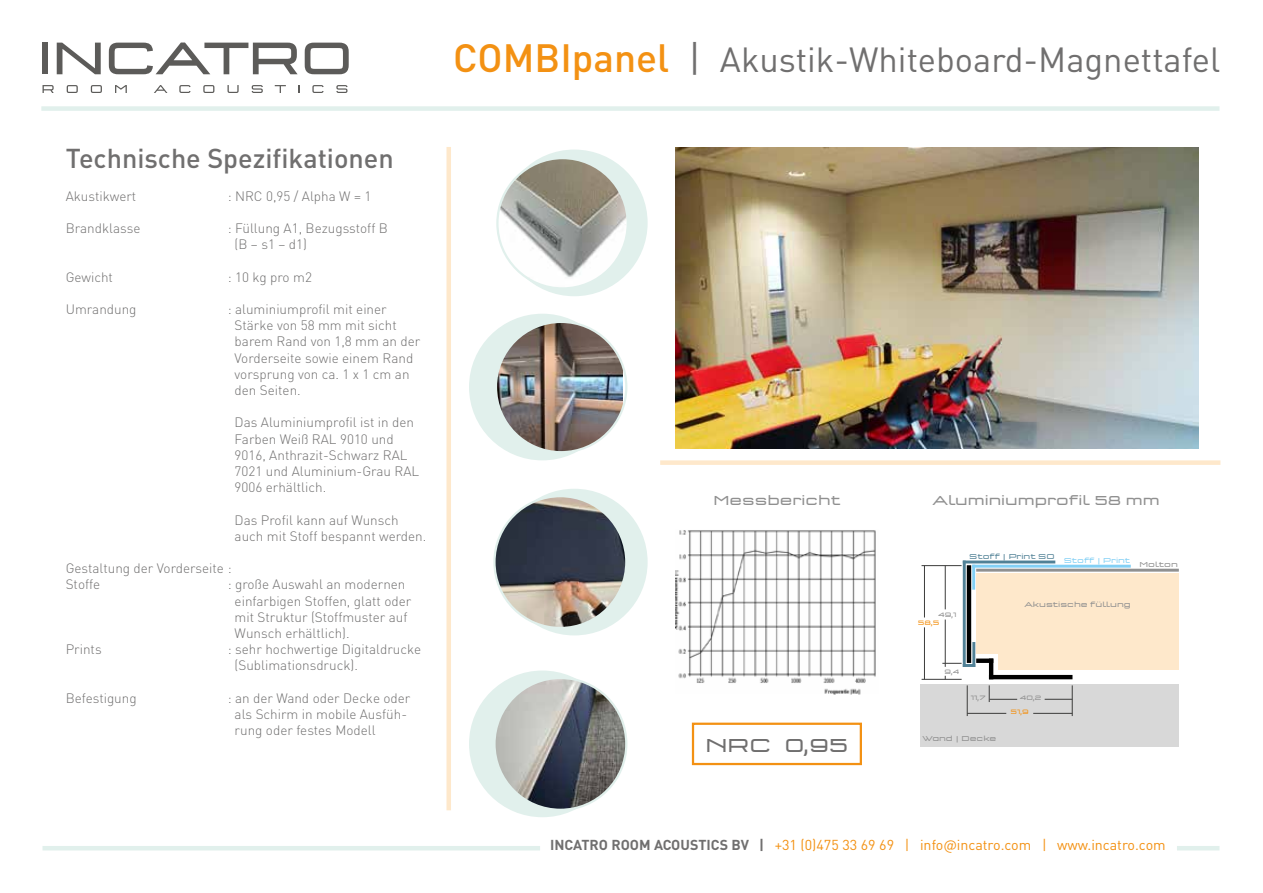
<style>
.page{position:relative;width:1263px;height:893px;background:#fff}
.page>*{position:absolute;margin:0;border:0;box-sizing:border-box;transform-origin:0 0}
.t1{font:34.5px "DIN Pro";color:#706f6f}
.t2{font:500 27px "DIN Pro";color:#706f6f}
.t3{font:19.5px "Q Type OT Extd";color:#706f6f}
.t4{font:14.25px "DIN Pro";color:#f39113}
.t5{font:300 13.5px/16.2px "DIN Pro";color:#706f6f}
.t6{font:13.5px "Q Type OT Extd";color:#909090}
.t7{font:7.35px "Q Type OT Extd";color:#909090}
.t8{font:7.35px "Q Type OT Extd";color:#518196}
.t9{font:7.35px "Q Type OT Extd";color:#83d0f5}
.t10{font:6.6px "Q Type OT Extd";color:#909090}
.t11{font:6.6px "Q Type OT Extd";color:#f39113}
.s1{font-weight:500;font-size:39px;color:#f39113}
.s2{font-size:38.25px}
.s3{font-weight:700;color:#706f6f}
</style>
<div class="page">
<hr style="left:43px;top:846px;width:497px;height:4px;background:#e1f0ec">
<div style="left:446px;top:147px;width:5px;height:663px;background:#fee8cb"></div>
<div style="left:41px;top:106px;width:1178px;height:5px;background:#e1f0ec"></div>
<hr style="left:1177px;top:846px;width:42px;height:4px;background:#e1f0ec">
<img style="left:675px;top:530px;width:201px;height:164px">
<div style="left:692px;top:723px;width:170px;height:42px;border:2px solid #f39113"></div>
<div style="left:976px;top:573px;width:203px;height:80px;background:#fee8cb"></div>
<hr style="left:989px;top:675px;width:83px;height:4px;background:#000">
<hr style="left:989px;top:658px;width:4px;height:21px;background:#000">
<div style="left:976px;top:658px;width:17px;height:5px;background:#000"></div>
<hr style="left:967px;top:565px;width:4px;height:98px;background:#000">
<hr style="left:972px;top:565px;width:3px;height:25px;background:#83d0f5">
<div style="left:920px;top:684px;width:259px;height:62px;background:#d8d8d8"></div>
<hr style="left:921px;top:565px;width:40px;height:1px;background:#3c3c3b">
<hr style="left:921px;top:679px;width:41px;height:1px;background:#3c3c3b">
<hr style="left:924px;top:565px;width:1px;height:52px;background:#3c3c3b">
<hr style="left:924px;top:627px;width:1px;height:52px;background:#3c3c3b">
<hr style="left:945px;top:619px;width:1px;height:44px;background:#3c3c3b">
<hr style="left:945px;top:566px;width:1px;height:43px;background:#3c3c3b">
<hr style="left:1072px;top:685px;width:1px;height:31px;background:#3c3c3b">
<hr style="left:967px;top:685px;width:1px;height:31px;background:#3c3c3b">
<hr style="left:1033px;top:713px;width:39px;height:1px;background:#3c3c3b">
<hr style="left:967px;top:713px;width:39px;height:1px;background:#3c3c3b">
<svg style="left:989px;top:685px;width:28px;height:17px"></svg>
<svg style="left:1045px;top:699px;width:27px;height:1px"></svg>
<hr style="left:963px;top:561px;width:3px;height:106px;background:#518196">
<svg style="left:942px;top:663px;width:30px;height:4px"></svg>
<hr style="left:972px;top:642px;width:3px;height:25px;background:#518196">
<hr style="left:963px;top:560px;width:92px;height:3px;background:#518196">
<hr style="left:972px;top:565px;width:159px;height:3px;background:#83d0f5">
<hr style="left:976px;top:569px;width:203px;height:3px;background:#909090">
<div style="left:998px;top:653px;width:181px;height:17px;background:#fee8cb"></div>
<div style="left:469px;top:314px;width:147px;height:146px;background:#e1f0ec;border-radius:50%"></div>
<div style="left:501px;top:150px;width:147px;height:146px;background:#e1f0ec;border-radius:50%"></div>
<div style="left:501px;top:489px;width:147px;height:146px;background:#e1f0ec;border-radius:50%"></div>
<div style="left:469px;top:670px;width:147px;height:147px;background:#e1f0ec;border-radius:50%"></div>
<img style="left:497px;top:158px;width:131px;height:130px;border-radius:65px">
<img style="left:498px;top:322px;width:125px;height:130px">
<img style="left:494px;top:496px;width:132px;height:132px;border-radius:66px">
<img style="left:494px;top:678px;width:132px;height:132px;border-radius:66px">
<div style="left:660px;top:460px;width:560px;height:5px;background:#fee8cb"></div>
<img style="left:675px;top:147px;width:523px;height:301px">
<svg style="left:43px;top:85px;width:11px;height:8px"></svg>
<svg style="left:67px;top:85px;width:11px;height:8px"></svg>
<svg style="left:91px;top:85px;width:11px;height:8px"></svg>
<svg style="left:115px;top:85px;width:12px;height:8px"></svg>
<svg style="left:154px;top:85px;width:13px;height:8px"></svg>
<svg style="left:179px;top:85px;width:11px;height:8px"></svg>
<svg style="left:203px;top:85px;width:11px;height:8px"></svg>
<svg style="left:227px;top:85px;width:12px;height:8px"></svg>
<svg style="left:252px;top:85px;width:11px;height:8px"></svg>
<svg style="left:275px;top:85px;width:11px;height:8px"></svg>
<svg style="left:312px;top:85px;width:11px;height:8px"></svg>
<svg style="left:336px;top:85px;width:11px;height:8px"></svg>
<div style="left:43px;top:43px;width:5px;height:31px;background:#5c5b59"></div>
<svg style="left:57px;top:43px;width:44px;height:31px"></svg>
<svg style="left:109px;top:43px;width:189px;height:31px"></svg>
<svg style="left:305px;top:43px;width:44px;height:31px"></svg>
<h2 class="t2" style="left:66px;top:140px;width:329px">Technische Spezifikationen</h2>
<p class="t5" style="left:66px;top:187px;width:72px">Akustikwert</p>
<p class="t5" style="left:228px;top:187px;width:145px">: NRC 0,95 / Alpha W = 1</p>
<p class="t5" style="left:66px;top:219px;width:76px">Brandklasse</p>
<p class="t5" style="left:235px;top:219px;width:155px;text-indent:-7px">: Füllung A1, Bezugsstoff B (B – s1 – d1)</p>
<p class="t5" style="left:66px;top:268px;width:49px">Gewicht</p>
<p class="t5" style="left:228px;top:268px;width:86px">: 10 kg pro m2</p>
<p class="t5" style="left:66px;top:300px;width:72px">Umrandung</p>
<p class="t5" style="left:235px;top:300px;width:187px;text-indent:-7px">: aluminiumprofil mit einer<br>Stärke von 58 mm mit sicht barem Rand von 1,8 mm an der<br>Vorderseite sowie einem Rand vorsprung von ca. 1 x 1 cm an den Seiten.</p>
<p class="t5" style="left:235px;top:414px;width:186px">Das Aluminiumprofil ist in den<br>Farben Weiß RAL 9010 und<br>9016, Anthrazit-Schwarz RAL<br>7021 und Aluminium-Grau RAL<br>9006 erhältlich.</p>
<p class="t5" style="left:235px;top:511px;width:193px">Das Profil kann auf Wunsch auch mit Stoff bespannt werden.</p>
<p class="t5" style="left:66px;top:560px;width:167px">Gestaltung der Vorderseite :<br>Stoffe</p>
<p class="t5" style="left:235px;top:576px;width:178px;text-indent:-7px">: große Auswahl an modernen einfarbigen Stoffen, glatt oder mit Struktur (Stoffmuster auf<br>Wunsch erhältlich).</p>
<p class="t5" style="left:66px;top:641px;width:37px">Prints</p>
<p class="t5" style="left:235px;top:641px;width:188px;text-indent:-7px">: sehr hochwertige Digitaldrucke (Sublimationsdruck).</p>
<p class="t5" style="left:66px;top:689px;width:72px">Befestigung</p>
<p class="t5" style="left:235px;top:689px;width:177px;text-indent:-7px">: an der Wand oder Decke oder als Schirm in mobile Ausfüh&shy;rung oder festes Modell</p>
<h1 class="t1" style="left:453px;top:36px;width:769px"><span class="s1">COMBIpanel</span> <span class="s2">|</span> Akustik-Whiteboard-Magnettafel</h1>
<p class="t6" style="left:713px;top:493px;width:128px">Messbericht</p>
<h3 class="t3" style="left:705px;top:733px;width:144px">NRC 0,95</h3>
<p class="t6" style="left:932px;top:492px;width:229px">Aluminiumprofil 58 mm</p>
<p class="t10" style="left:938px;top:611px;width:20px">49,1</p>
<p class="t11" style="left:918px;top:619px;width:23px">58,5</p>
<p class="t8" style="left:969px;top:552px;width:87px">Stoff | Print SO</p>
<p class="t9" style="left:1064px;top:556px;width:68px">Stoff | Print</p>
<p class="t7" style="left:1139px;top:560px;width:40px">Molton</p>
<p class="t7" style="left:1024px;top:600px;width:108px">Akustische füllung</p>
<p class="t10" style="left:944px;top:668px;width:16px">9,4</p>
<p class="t10" style="left:971px;top:694px;width:16px">11,7</p>
<p class="t10" style="left:1020px;top:694px;width:23px">40,2</p>
<p class="t11" style="left:1011px;top:707px;width:20px">51,9</p>
<p class="t7" style="left:922px;top:734px;width:75px">Wand | Decke</p>
<p class="t4" style="left:550px;top:835px;width:617px"><span class="s3">INCATRO ROOM ACOUSTICS BV |</span> +31 (0)475 33 69 69 | info@incatro.com | www.incatro.com</p>
</div>
